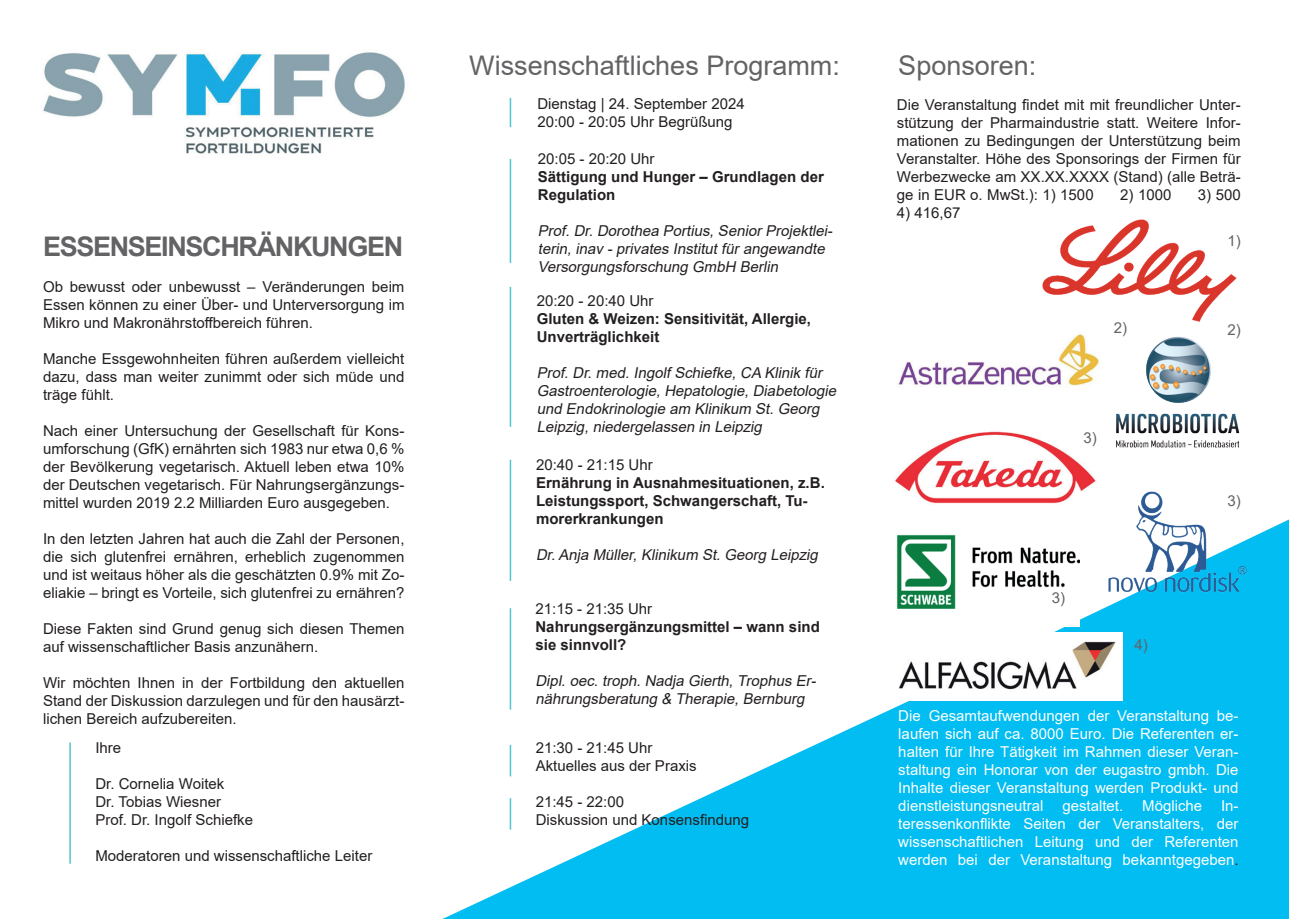
<style>
.page{position:relative;width:1289px;height:919px;background:#fff}
.page>*{position:absolute;margin:0;border:0;box-sizing:border-box;transform-origin:0 0}
.t1{font:27px "Arial";color:#636366}
.t2{font:700 27px "Arial";letter-spacing:-.05em;color:#636366}
.t3{font:15px/18px "Arial";color:#231f20;text-align:justify}
.t4{font:15px/18px "Arial";color:#fff;text-align:justify}
.t5{font:italic 15px/18px "Arial";color:#231f20}
.t6{font:700 15px/18px "Arial";color:#231f20}
.t7{font:15px "Arial";color:#636366}
.s1{color:#231f20}
</style>
<div class="page">
<svg style="left:444px;top:519px;width:844px;height:399px;fill:#01bdf2"></svg>
<hr style="left:509px;top:159px;width:2px;height:104px;background:#53c5d1">
<hr style="left:509px;top:287px;width:2px;height:140px;background:#53c5d1">
<hr style="left:509px;top:459px;width:2px;height:121px;background:#53c5d1">
<hr style="left:509px;top:744px;width:2px;height:32px;background:#53c5d1">
<hr style="left:69px;top:742px;width:2px;height:121px;background:#53c5d1">
<img style="left:43px;top:52px;width:362px;height:102px">
<hr style="left:509px;top:98px;width:2px;height:29px;background:#53c5d1">
<hr style="left:509px;top:798px;width:2px;height:31px;background:#53c5d1">
<hr style="left:509px;top:608px;width:2px;height:101px;background:#53c5d1">
<img style="left:895px;top:431px;width:201px;height:73px">
<img style="left:887px;top:522px;width:192px;height:104px">
<img style="left:1099px;top:491px;width:156px;height:128px">
<img style="left:898px;top:334px;width:202px;height:52px">
<img style="left:1116px;top:336px;width:124px;height:112px">
<img style="left:1042px;top:219px;width:195px;height:103px">
<img style="left:890px;top:632px;width:232px;height:68px">
<h1 class="t2" style="left:43px;top:227px;width:362px">ESSENSEINSCHRÄNKUNGEN</h1>
<p class="t3" style="left:43px;top:277px;width:363px">Ob bewusst oder unbewusst – Veränderungen beim Essen können zu einer Über- und Unterversorgung im Mikro und Makronährstoffbereich führen.</p>
<p class="t3" style="left:43px;top:349px;width:363px">Manche Essgewohnheiten führen außerdem vielleicht dazu, dass man weiter zunimmt oder sich müde und träge fühlt.</p>
<p class="t3" style="left:43px;top:421px;width:363px">Nach einer Untersuchung der Gesellschaft für Kons&shy;umforschung (GfK) ernährten sich 1983 nur etwa 0,6 % der Bevölkerung vegetarisch. Aktuell leben etwa 10% der Deutschen vegetarisch. Für Nahrungsergänzungs&shy;mittel wurden 2019 2.2 Milliarden Euro ausgegeben.</p>
<p class="t3" style="left:43px;top:529px;width:363px">In den letzten Jahren hat auch die Zahl der Personen, die sich glutenfrei ernähren, erheblich zugenommen und ist weitaus höher als die geschätzten 0.9% mit Zo&shy;eliakie – bringt es Vorteile, sich glutenfrei zu ernähren?</p>
<p class="t3" style="left:43px;top:619px;width:363px">Diese Fakten sind Grund genug sich diesen Themen auf wissenschaftlicher Basis anzunähern.</p>
<p class="t3" style="left:43px;top:673px;width:363px">Wir möchten Ihnen in der Fortbildung den aktuellen Stand der Diskussion darzulegen und für den hausärzt&shy;lichen Bereich aufzubereiten.</p>
<p class="t3" style="left:95px;top:739px;width:27px">Ihre</p>
<p class="t3" style="left:95px;top:775px;width:159px;text-align:left">Dr. Cornelia Woitek<br>Dr. Tobias Wiesner<br>Prof. Dr. Ingolf Schiefke</p>
<p class="t3" style="left:95px;top:847px;width:278px">Moderatoren und wissenschaftliche Leiter</p>
<h1 class="t1" style="left:469px;top:47px;width:372px">Wissenschaftliches Programm:</h1>
<h1 class="t1" style="left:898px;top:47px;width:140px">Sponsoren:</h1>
<p class="t3" style="left:537px;top:94px;width:209px">Dienstag | 24. September 2024<br>20:00 - 20:05 Uhr Begrüßung</p>
<p class="t3" style="left:897px;top:96px;width:345px">Die Veranstaltung findet mit mit freundlicher Unter&shy;stützung der Pharmaindustrie statt. Weitere Infor&shy;mationen zu Bedingungen der Unterstützung beim Veranstalter. Höhe des Sponsorings der Firmen für Werbezwecke am XX.XX.XXXX (Stand) (alle Beträ&shy;ge in EUR o. MwSt.): 1) 1500</p>
<p class="t3" style="left:538px;top:149px;width:118px">20:05 - 20:20 Uhr</p>
<p class="t6" style="left:538px;top:167px;width:287px">Sättigung und Hunger – Grundlagen der<br>Regulation</p>
<p class="t5" style="left:538px;top:221px;width:299px">Prof.Dr.Dorothea Portius,SeniorProjektlei&shy;terin,inav -privates Institutfürangewandte<br>Versorgungsforschung GmbH Berlin</p>
<p class="t3" style="left:1120px;top:186px;width:53px">2) 1000</p>
<p class="t3" style="left:1197px;top:186px;width:44px">3) 500</p>
<p class="t3" style="left:897px;top:204px;width:65px">4) 416,67</p>
<p class="t7" style="left:1227px;top:230px;width:15px">1)</p>
<p class="t3" style="left:536px;top:292px;width:118px">20:20 - 20:40 Uhr</p>
<p class="t6" style="left:536px;top:310px;width:276px">Gluten &amp; Weizen: Sensitivität, Allergie,<br>Unverträglichkeit</p>
<p class="t5" style="left:536px;top:364px;width:304px">Prof.Dr.med.IngolfSchiefke,CA Klinik für Gastroenterologie,Hepatologie,Diabetologie und Endokrinologie am Klinikum St.Georg Leipzig,niedergelassen in Leipzig</p>
<p class="t3" style="left:536px;top:455px;width:118px">20:40 - 21:15 Uhr</p>
<p class="t6" style="left:536px;top:474px;width:290px">Ernährung in Ausnahmesituationen, z.B.<br>Leistungssport, Schwangerschaft, Tu&shy;morerkrankungen</p>
<p class="t5" style="left:536px;top:545px;width:287px">Dr.Anja Müller,Klinikum St.Georg Leipzig</p>
<p class="t3" style="left:535px;top:599px;width:118px">21:15 - 21:35 Uhr</p>
<p class="t6" style="left:535px;top:617px;width:286px">Nahrungsergänzungsmittel – wann sind sie sinnvoll?</p>
<p class="t5" style="left:535px;top:671px;width:285px">Dipl.oec.troph.Nadja Gierth,Trophus Er&shy;nährungsberatung &amp; Therapie,Bernburg</p>
<p class="t3" style="left:535px;top:738px;width:162px">21:30 - 21:45 Uhr<br>Aktuelles aus der Praxis</p>
<p class="t3" style="left:535px;top:792px;width:215px">21:45 - 22:00<br>Diskussion und Konsensfindung</p>
<p class="t7" style="left:1113px;top:317px;width:15px">2)</p>
<p class="t7" style="left:1227px;top:319px;width:15px">2)</p>
<p class="t7" style="left:1083px;top:427px;width:15px">3)</p>
<p class="t7" style="left:1051px;top:587px;width:15px">3)</p>
<p class="t7" style="left:1134px;top:634px;width:15px">4)</p>
<p class="t7" style="left:1227px;top:490px;width:15px">3)</p>
<p class="t4" style="left:898px;top:706px;width:342px">Die Gesamtaufwendungen der Veranstaltung be&shy;laufen sich auf ca. 8000 Euro. Die Referenten er&shy;halten für Ihre Tätigkeit im Rahmen dieser Veran&shy;staltung ein Honorar von der eugastro gmbh. Die Inhalte dieser Veranstaltung werden Produkt- und dienstleistungsneutral</p>
<p class="t4" style="left:1062px;top:796px;width:62px">gestaltet.</p>
<p class="t4" style="left:1142px;top:796px;width:62px">Mögliche</p>
<p class="t4" style="left:898px;top:796px;width:342px;text-indent:323px">In&shy;teressenkonflikte Seiten der Veranstalters, der wissenschaftlichen Leitung und der Referenten werden bei der Veranstaltung bekanntgegeben<span class="s1">.</span></p>
</div>
